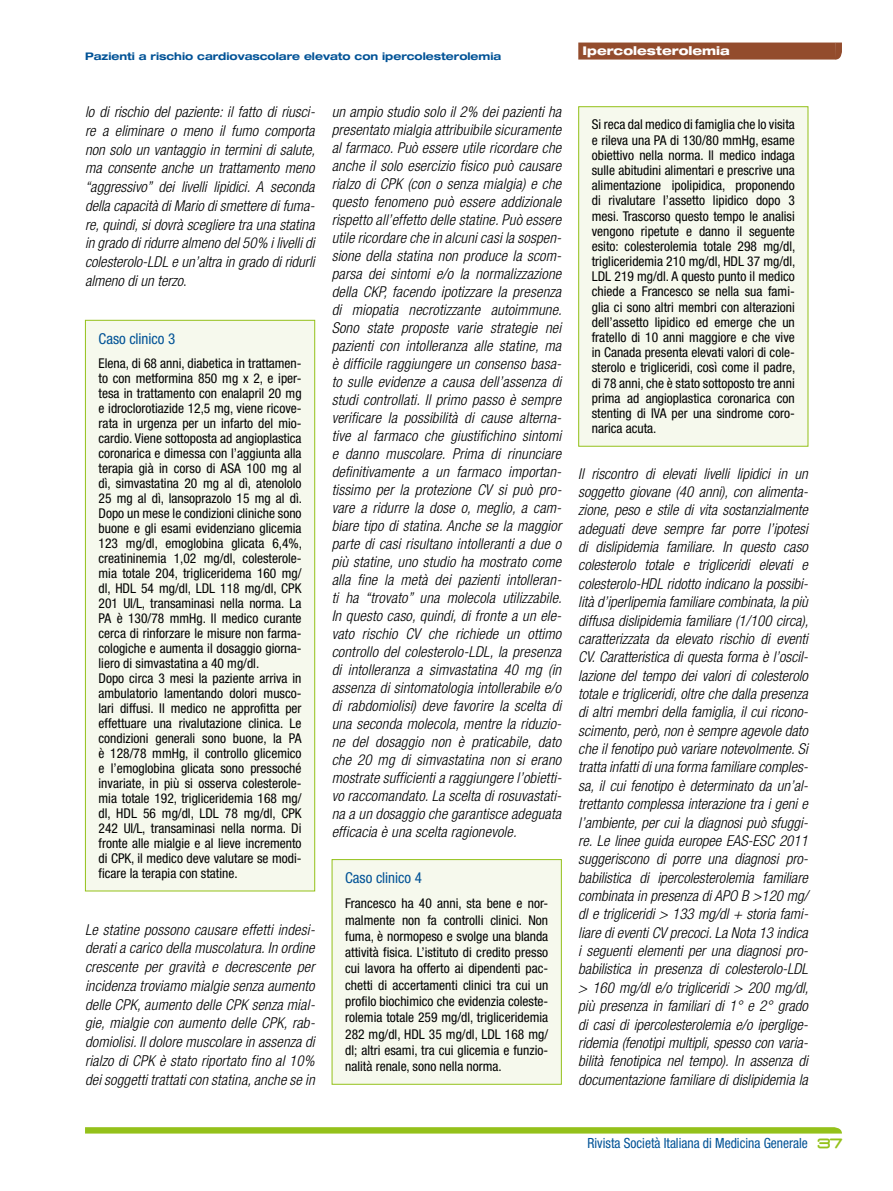
<style>
.page{position:relative;width:893px;height:1191px;background:#fff}
.page>*{position:absolute;margin:0;border:0;box-sizing:border-box;transform-origin:0 0}
.t1{font:italic 300 condensed 15px/18px "Helvetica Neue LT Std";letter-spacing:.005em;color:#000;text-align:justify}
.t2{font:condensed 15px "Helvetica Neue LT Std";color:#005296}
.t3{font:condensed 14.1px "Helvetica Neue LT Std";color:#005296;scale:.96 1}
.t4{font:condensed 13.5px/15px "Helvetica Neue LT Std";color:#000;text-align:justify}
.t5{font:800 expanded 12px "Helvetica Neue LT Std";color:#fff}
.t6{font:700 expanded 10.5px "Helvetica Neue LT Std";color:#005296}
.s1{font-style:normal}
.s2{font-family:"D3 Euronism Bold";font-stretch:normal;font-size:13.5px;color:#94c11a}
</style>
<div class="page">
<svg style="left:836px;top:43px;width:6px;height:17px"></svg>
<div style="left:578px;top:43px;width:258px;height:17px;background:#934c2d"></div>
<svg style="left:85px;top:1127px;width:757px;height:6px;background:#97c221"></svg>
<div style="left:85px;top:320px;width:230px;height:571px;background:#f6f9ed"></div>
<div style="left:85px;top:320px;width:230px;height:571px;border:1px solid #94c11a"></div>
<div style="left:332px;top:859px;width:229px;height:225px;background:#f6f9ed"></div>
<div style="left:332px;top:859px;width:230px;height:225px;border:1px solid #94c11a"></div>
<div style="left:579px;top:107px;width:229px;height:339px;background:#f6f9ed"></div>
<div style="left:578px;top:106px;width:230px;height:340px;border:1px solid #94c11a"></div>
<p class="t6" style="left:85px;top:49px;width:418px">Pazienti a rischio cardiovascolare elevato con ipercolesterolemia</p>
<p class="t5" style="left:583px;top:43px;width:149px">Ipercolesterolemia</p>
<p class="t1" style="left:85px;top:103px;width:232px;line-height:18.8px">lo di rischio del paziente: il fatto di riusci&shy;re a eliminare o meno il fumo comporta non solo un vantaggio in termini di salute, ma consente anche un trattamento meno “aggressivo” dei livelli lipidici. A seconda della capacità di Mario di smettere di fuma&shy;re, quindi, si dovrà scegliere tra una statina in grado di ridurre almeno del 50% i livelli di colesterolo-LDL e un’altra in grado di ridurli almeno di un terzo<span class="s1">.</span></p>
<p class="t2" style="left:99px;top:330px;width:78px">Caso clinico 3</p>
<p class="t4" style="left:99px;top:355px;width:205px;text-align:left">Elena, di 68 anni, diabetica in trattamen&shy;to con metformina 850 mg x 2, e iper&shy;tesa in trattamento con enalapril 20 mg e idroclorotiazide 12,5 mg, viene ricove&shy;rata in urgenza per un infarto del mio&shy;cardio. Viene sottoposta ad angioplastica coronarica e dimessa con l’aggiunta alla terapia già in corso di ASA 100 mg al dì, simvastatina 20 mg al dì, atenololo 25 mg al dì, lansoprazolo 15 mg al dì.<br>Dopo un mese le condizioni cliniche sono buone e gli esami evidenziano glicemia 123 mg/dl, emoglobina glicata 6,4%, creatininemia 1,02 mg/dl, colesterole&shy;mia totale 204, trigliceridema 160 mg/ dl, HDL 54 mg/dl, LDL 118 mg/dl, CPK 201 UI/L, transaminasi nella norma. La PA è 130/78 mmHg. Il medico curante cerca di rinforzare le misure non farma&shy;cologiche e aumenta il dosaggio giorna&shy;liero di simvastatina a 40 mg/dl.<br>Dopo circa 3 mesi la paziente arriva in ambulatorio lamentando dolori musco&shy;lari diffusi. Il medico ne approfitta per effettuare una rivalutazione clinica. Le condizioni generali sono buone, la PA è 128/78 mmHg, il controllo glicemico e l’emoglobina glicata sono pressoché invariate, in più si osserva colesterole&shy;mia totale 192, trigliceridemia 168 mg/ dl, HDL 56 mg/dl, LDL 78 mg/dl, CPK 242 UI/L, transaminasi nella norma. Di fronte alle mialgie e al lieve incremento di CPK, il medico deve valutare se modi&shy;ficare la terapia con statine.</p>
<p class="t1" style="left:85px;top:920px;width:231px;line-height:18.8px">Le statine possono causare effetti indesi&shy;derati a carico della muscolatura. In ordine crescente per gravità e decrescente per incidenza troviamo mialgie senza aumento delle CPK, aumento delle CPK senza mial&shy;gie, mialgie con aumento delle CPK, rab&shy;domiolisi. Il dolore muscolare in assenza di rialzo di CPK è stato riportato fino al 10% dei soggetti trattati con statina, anche se in</p>
<p class="t1" style="left:332px;top:103px;width:232px">un ampio studio solo il 2% dei pazienti ha presentato mialgia attribuibile sicuramente al farmaco. Può essere utile ricordare che anche il solo esercizio fisico può causare rialzo di CPK (con o senza mialgia) e che questo fenomeno può essere addizionale rispetto all’effetto delle statine. Può essere utile ricordare che in alcuni casi la sospen&shy;sione della statina non produce la scom&shy;parsa dei sintomi e/o la normalizzazione della CKP, facendo ipotizzare la presenza di miopatia necrotizzante autoimmune.<br>Sono state proposte varie strategie nei pazienti con intolleranza alle statine, ma è difficile raggiungere un consenso basa&shy;to sulle evidenze a causa dell’assenza di studi controllati. Il primo passo è sempre verificare la possibilità di cause alterna&shy;tive al farmaco che giustifichino sintomi e danno muscolare. Prima di rinunciare definitivamente a un farmaco importan&shy;tissimo per la protezione CV si può pro&shy;vare a ridurre la dose o, meglio, a cam&shy;biare tipo di statina. Anche se la maggior parte di casi risultano intolleranti a due o più statine, uno studio ha mostrato come alla fine la metà dei pazienti intolleran&shy;ti ha “trovato” una molecola utilizzabile.<br>In questo caso, quindi, di fronte a un ele&shy;vato rischio CV che richiede un ottimo controllo del colesterolo-LDL, la presenza di intolleranza a simvastatina 40 mg (in assenza di sintomatologia intollerabile e/o di rabdomiolisi) deve favorire la scelta di una seconda molecola, mentre la riduzio&shy;ne del dosaggio non è praticabile, dato che 20 mg di simvastatina non si erano mostrate sufficienti a raggiungere l’obietti&shy;vo raccomandato. La scelta di rosuvastati&shy;na a un dosaggio che garantisce adeguata efficacia è una scelta ragionevole.</p>
<p class="t2" style="left:345px;top:869px;width:78px">Caso clinico 4</p>
<p class="t4" style="left:345px;top:895px;width:205px;line-height:16.4px">Francesco ha 40 anni, sta bene e nor&shy;malmente non fa controlli clinici. Non fuma, è normopeso e svolge una blanda attività fisica. L’istituto di credito presso cui lavora ha offerto ai dipendenti pac&shy;chetti di accertamenti clinici tra cui un profilo biochimico che evidenzia coleste&shy;rolemia totale 259 mg/dl, trigliceridemia 282 mg/dl, HDL 35 mg/dl, LDL 168 mg/ dl; altri esami, tra cui glicemia e funzio&shy;nalità renale, sono nella norma.</p>
<p class="t4" style="left:592px;top:117px;width:205px">Si reca dal medico di famiglia che lo visita e rileva una PA di 130/80 mmHg, esame obiettivo nella norma. Il medico indaga sulle abitudini alimentari e prescrive una alimentazione ipolipidica, proponendo di rivalutare l’assetto lipidico dopo 3 mesi. Trascorso questo tempo le analisi vengono ripetute e danno il seguente esito: colesterolemia totale 298 mg/dl, trigliceridemia 210 mg/dl, HDL 37 mg/dl, LDL 219 mg/dl. A questo punto il medico chiede a Francesco se nella sua fami&shy;glia ci sono altri membri con alterazioni dell’assetto lipidico ed emerge che un fratello di 10 anni maggiore e che vive in Canada presenta elevati valori di cole&shy;sterolo e trigliceridi, così come il padre, di 78 anni, che è stato sottoposto tre anni prima ad angioplastica coronarica con stenting di IVA per una sindrome coro&shy;narica acuta.</p>
<p class="t1" style="left:578px;top:464px;width:232px">Il riscontro di elevati livelli lipidici in un soggetto giovane (40 anni), con alimenta&shy;zione, peso e stile di vita sostanzialmente adeguati deve sempre far porre l’ipotesi di dislipidemia familiare. In questo caso colesterolo totale e trigliceridi elevati e colesterolo-HDL ridotto indicano la possibi&shy;lità d’iperlipemia familiare combinata, la più diffusa dislipidemia familiare (1/100 circa), caratterizzata da elevato rischio di eventi CV. Caratteristica di questa forma è l’oscil&shy;lazione del tempo dei valori di colesterolo totale e trigliceridi, oltre che dalla presenza di altri membri della famiglia, il cui ricono&shy;scimento, però, non è sempre agevole dato che il fenotipo può variare notevolmente. Si tratta infatti di una forma familiare comples&shy;sa, il cui fenotipo è determinato da un’al&shy;trettanto complessa interazione tra i geni e l’ambiente, per cui la diagnosi può sfuggi&shy;re. Le linee guida europee EAS-ESC 2011 suggeriscono di porre una diagnosi pro&shy;babilistica di ipercolesterolemia familiare combinata in presenza di APO B &gt;120 mg/ dl e trigliceridi &gt; 133 mg/dl + storia fami&shy;liare di eventi CV precoci. La Nota 13 indica i seguenti elementi per una diagnosi pro&shy;babilistica in presenza di colesterolo-LDL &gt; 160 mg/dl e/o trigliceridi &gt; 200 mg/dl, più presenza in familiari di 1° e 2° grado di casi di ipercolesterolemia e/o iperglige&shy;ridemia (fenotipi multipli, spesso con varia&shy;bilità fenotipica nel tempo). In assenza di documentazione familiare di dislipidemia la</p>
<p class="t3" style="left:587px;top:1134px;width:267px">Rivista Società Italiana di Medicina Generale <span class="s2">37</span></p>
</div>
